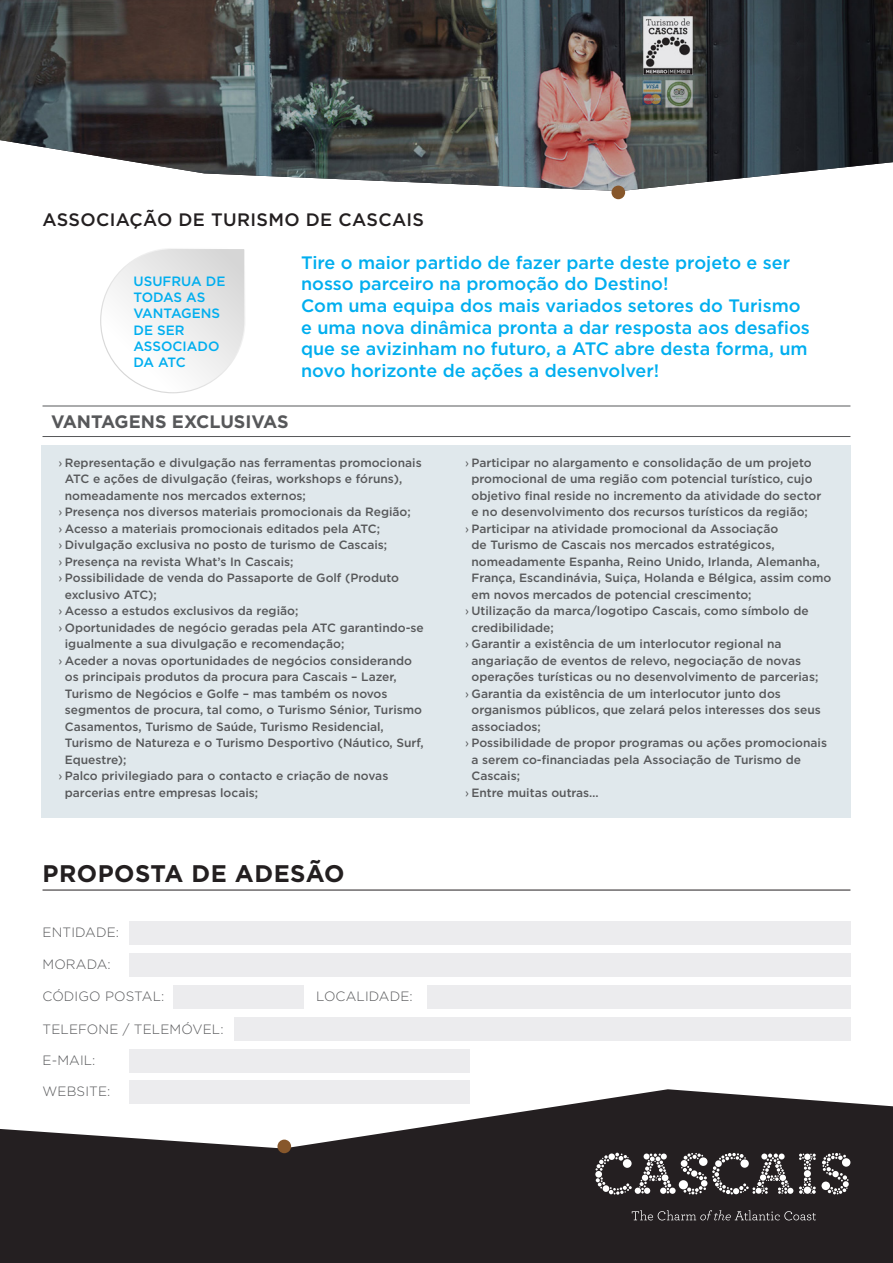
<style>
.page{position:relative;width:893px;height:1263px;background:#fff}
.page>*{position:absolute;margin:0;border:0;box-sizing:border-box;transform-origin:0 0}
.t1{font:700 24px "Gotham";letter-spacing:.02em;color:#231f20}
.t2{font:500 18px/21.6px "Gotham";color:#00aeef}
.t3{font:500 18px "Gotham";letter-spacing:.02em;color:#231f20}
.t4{font:700 18px "Gotham";color:#57585a}
.t5{font:300 13.5px "Gotham";letter-spacing:.01em;color:#57585a}
.t6{font:500 13.5px/16.2px "Gotham";color:#00aeef}
.t7{font:500 12px/16.5px "Gotham";color:#57585a}
.s1{font-weight:400}
</style>
<div class="page">
<div style="left:129px;top:922px;width:721px;height:23px;background:#ececee"></div>
<div style="left:129px;top:954px;width:721px;height:23px;background:#ececee"></div>
<div style="left:129px;top:1049px;width:340px;height:23px;background:#ececee"></div>
<div style="left:129px;top:1081px;width:340px;height:23px;background:#ececee"></div>
<div style="left:234px;top:1017px;width:616px;height:23px;background:#ececee"></div>
<div style="left:173px;top:985px;width:130px;height:24px;background:#ececee"></div>
<div style="left:427px;top:985px;width:423px;height:24px;background:#ececee"></div>
<img style="left:0;top:0;width:893px;height:191px">
<div style="left:611px;top:186px;width:14px;height:13px;background:#87572b;border-radius:50%"></div>
<svg style="left:0;top:1089px;width:893px;height:174px;fill:#241f21"></svg>
<div style="left:277px;top:1139px;width:14px;height:14px;background:#87572b;border-radius:50%"></div>
<svg style="left:632px;top:1210px;width:184px;height:10px;background:#454143"></svg>
<svg style="left:799px;top:1153px;width:51px;height:41px"></svg>
<svg style="left:595px;top:1153px;width:198px;height:42px"></svg>
<hr style="left:43px;top:406px;width:807px;height:1px;background:#57585a">
<hr style="left:43px;top:436px;width:807px;height:1px;background:#57585a">
<div style="left:41px;top:445px;width:809px;height:373px;background:#e0e8ec"></div>
<hr style="left:43px;top:890px;width:807px;height:1px;background:#241f21">
<svg style="left:100px;top:248px;width:145px;height:145px"></svg>
<p class="t3" style="left:43px;top:207px;width:383px">ASSOCIAÇÃO DE TURISMO DE CASCAIS</p>
<p class="t6" style="left:133px;top:273px;width:93px">USUFRUA DE<br>TODAS AS<br>VANTAGENS<br>DE SER<br>ASSOCIADO</p>
<p class="t6" style="left:133px;top:354px;width:54px">DA ATC</p>
<p class="t2" style="left:301px;top:251px;width:491px">Tire o maior partido de fazer parte deste projeto e ser nosso parceiro na promoção do Destino!</p>
<p class="t2" style="left:301px;top:294px;width:510px">Com uma equipa dos mais variados setores do Turismo e uma nova dinâmica pronta a dar resposta aos desafios que se avizinham no futuro, a ATC abre desta forma, um novo horizonte de ações a desenvolver!</p>
<p class="t4" style="left:51px;top:409px;width:239px">VANTAGENS EXCLUSIVAS</p>
<p class="t7" style="left:65px;top:454px;width:358px;text-indent:-6px"><span class="s1">›</span> Representação e divulgação nas ferramentas promocionais<br>ATC e ações de divulgação (feiras, workshops e fóruns), nomeadamente nos mercados externos;</p>
<p class="t7" style="left:58px;top:504px;width:354px"><span class="s1">›</span> Presença nos diversos materiais promocionais da Região;</p>
<p class="t7" style="left:58px;top:520px;width:323px"><span class="s1">›</span> Acesso a materiais promocionais editados pela ATC;</p>
<p class="t7" style="left:58px;top:537px;width:330px"><span class="s1">›</span> Divulgação exclusiva no posto de turismo de Cascais;</p>
<p class="t7" style="left:58px;top:553px;width:237px"><span class="s1">›</span> Presença na revista What’s In Cascais;</p>
<p class="t7" style="left:65px;top:570px;width:336px;text-indent:-6px"><span class="s1">›</span> Possibilidade de venda do Passaporte de Golf (Produto exclusivo ATC);</p>
<p class="t7" style="left:58px;top:603px;width:241px"><span class="s1">›</span> Acesso a estudos exclusivos da região;</p>
<p class="t7" style="left:65px;top:619px;width:361px;text-indent:-6px"><span class="s1">›</span> Oportunidades de negócio geradas pela ATC garantindo-se igualmente a sua divulgação e recomendação;</p>
<p class="t7" style="left:65px;top:652px;width:360px;text-indent:-6px"><span class="s1">›</span> Aceder a novas oportunidades de negócios considerando os principais produtos da procura para Cascais – Lazer, Turismo de Negócios e Golfe – mas também os novos segmentos de procura, tal como, o Turismo Sénior, Turismo Casamentos, Turismo de Saúde, Turismo Residencial, Turismo de Natureza e o Turismo Desportivo (Náutico, Surf, Equestre);</p>
<p class="t7" style="left:65px;top:768px;width:325px;text-indent:-6px"><span class="s1">›</span> Palco privilegiado para o contacto e criação de novas parcerias entre empresas locais;</p>
<p class="t1" style="left:43px;top:857px;width:303px">PROPOSTA DE ADESÃO</p>
<p class="t5" style="left:43px;top:924px;width:78px">ENTIDADE:</p>
<p class="t5" style="left:43px;top:956px;width:70px">MORADA:</p>
<p class="t5" style="left:43px;top:988px;width:123px">CÓDIGO POSTAL:</p>
<p class="t5" style="left:316px;top:988px;width:98px">LOCALIDADE:</p>
<p class="t5" style="left:43px;top:1021px;width:183px">TELEFONE / TELEMÓVEL:</p>
<p class="t5" style="left:43px;top:1051px;width:55px">E-MAIL:</p>
<p class="t5" style="left:43px;top:1083px;width:69px">WEBSITE:</p>
<p class="t7" style="left:471px;top:454px;width:351px;text-indent:-6px"><span class="s1">›</span> Participar no alargamento e consolidação de um projeto promocional de uma região com potencial turístico, cujo objetivo final reside no incremento da atividade do sector e no desenvolvimento dos recursos turísticos da região;</p>
<p class="t7" style="left:471px;top:520px;width:361px;text-indent:-6px"><span class="s1">›</span> Participar na atividade promocional da Associação<br>de Turismo de Cascais nos mercados estratégicos, nomeadamente Espanha, Reino Unido, Irlanda, Alemanha, França, Escandinávia, Suiça, Holanda e Bélgica, assim como em novos mercados de potencial crescimento;</p>
<p class="t7" style="left:471px;top:603px;width:339px;text-indent:-6px"><span class="s1">›</span> Utilização da marca/logotipo Cascais, como símbolo de credibilidade;</p>
<p class="t7" style="left:471px;top:636px;width:348px;text-indent:-6px"><span class="s1">›</span> Garantir a existência de um interlocutor regional na angariação de eventos de relevo, negociação de novas operações turísticas ou no desenvolvimento de parcerias;</p>
<p class="t7" style="left:471px;top:685px;width:351px;text-indent:-6px"><span class="s1">›</span> Garantia da existência de um interlocutor junto dos organismos públicos, que zelará pelos interesses dos seus associados;</p>
<p class="t7" style="left:471px;top:735px;width:357px;text-indent:-6px"><span class="s1">›</span> Possibilidade de propor programas ou ações promocionais a serem co-financiadas pela Associação de Turismo de<br>Cascais;</p>
<p class="t7" style="left:465px;top:784px;width:135px"><span class="s1">›</span> Entre muitas outras…</p>
</div>
